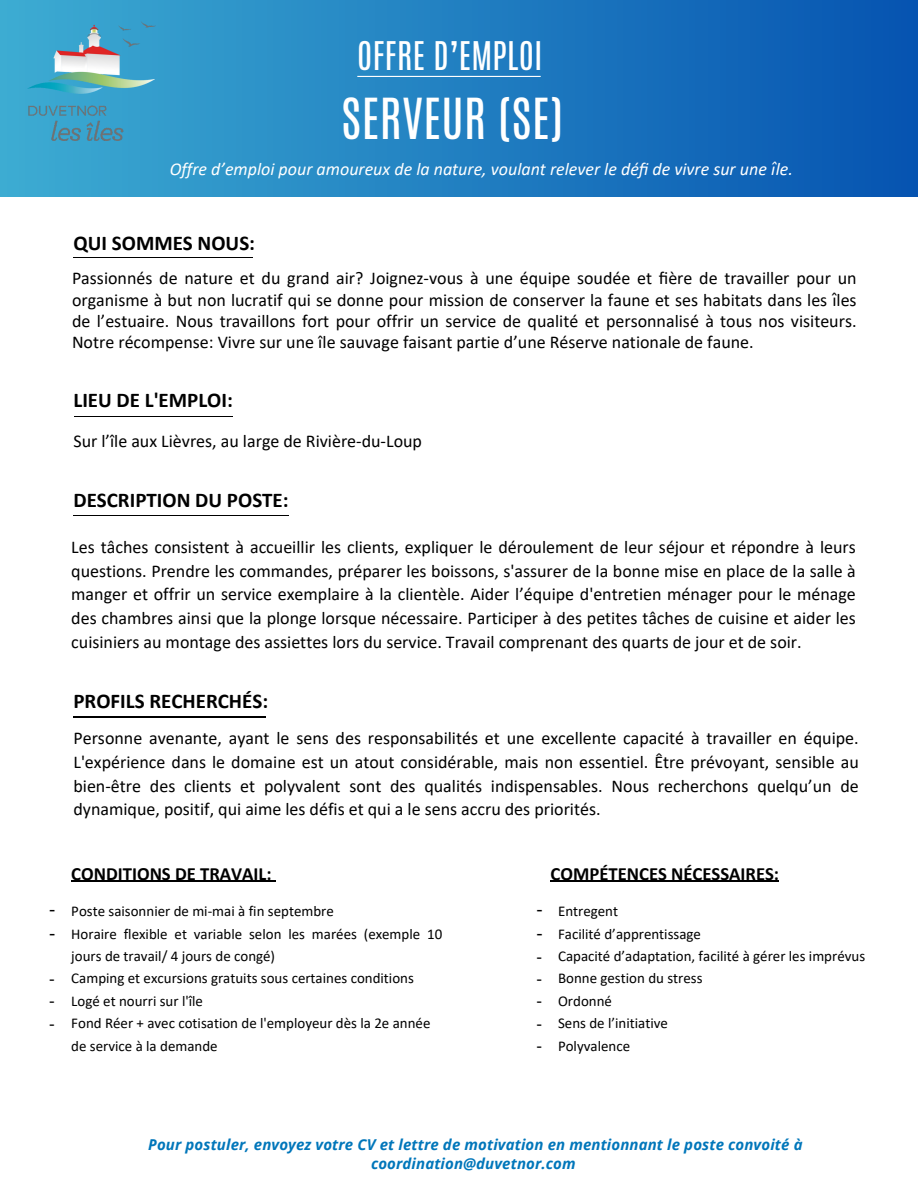
<style>
.page{position:relative;width:918px;height:1188px;background:#fff}
.page>*{position:absolute;margin:0;border:0;box-sizing:border-box;transform-origin:0 0}
.t1{font:47.25px "Antonio";letter-spacing:.005em;color:#fff}
.t2{font:33px "Antonio";letter-spacing:.005em;color:#fff}
.t3{font:700 21px "Calibri";color:#000}
.t4{font:19.35px/23.9px "Open Sans";color:#000}
.t5{font:700 18.75px "Calibri";color:#000}
.t6{font:18px/23.7px "Calibri";color:#000}
.t7{font:italic 18px "Calibri";color:#fff}
.t8{font:17.55px/22.4px "Open Sans";color:#000;text-align:justify}
.t9{font:15px/22.4px "Calibri";color:#000}
.t10{font:italic 700 15px/19.2px "Open Sans";letter-spacing:.01em;color:#0076ba;text-align:center}
</style>
<div class="page">
<div style="left:0;top:0;width:918px;height:196px;background:linear-gradient(to right,#3dacd2,#0653b1)"></div>
<img style="left:28px;top:21px;width:128px;height:119px">
<hr style="left:74px;top:417px;width:159px;height:1px;background:#000">
<hr style="left:73px;top:257px;width:180px;height:1px;background:#000">
<hr style="left:73px;top:515px;width:216px;height:1px;background:#000">
<hr style="left:357px;top:76px;width:184px;height:1px;background:#fff">
<hr style="left:71px;top:881px;width:201px;height:1px;background:#000">
<hr style="left:551px;top:881px;width:228px;height:1px;background:#000">
<hr style="left:73px;top:716px;width:193px;height:1px;background:#000">
<p class="t2" style="left:357px;top:32px;width:187px">OFFRE D’EMPLOI</p>
<p class="t1" style="left:341px;top:85px;width:223px">SERVEUR (SE)</p>
<p class="t7" style="left:777px;top:161px;width:5px">ı̂</p>
<p class="t7" style="left:170px;top:161px;width:625px">Offre d’emploi pour amoureux de la nature, voulant relever le défi de vivre sur une ı̂ le.</p>
<p class="t3" style="left:73px;top:235px;width:183px">QUI SOMMES NOUS:</p>
<p class="t6" style="left:72px;top:269px;width:786px;line-height:21.3px">Passionnés de nature et du grand air? Joignez-vous à une équipe soudée et fière de travailler pour un organisme à but non lucratif qui se donne pour mission de conserver la faune et ses habitats dans les ı̂ les</p>
<p class="t6" style="left:72px;top:290px;width:786px;line-height:21.5px;text-indent:767px">ı̂ de l’estuaire. Nous travaillons fort pour offrir un service de qualité et personnalisé à tous nos visiteurs.<br>Notre récompense: Vivre sur une ı̂ le sauvage faisant partie d’une Réserve nationale de faune.</p>
<p class="t6" style="left:325px;top:332px;width:4px">ı̂</p>
<p class="t3" style="left:73px;top:391px;width:161px">LIEU DE L'EMPLOI:</p>
<p class="t6" style="left:73px;top:430px;width:350px">Sur l’île aux Lièvres, au large de Rivière-du-Loup</p>
<p class="t3" style="left:73px;top:491px;width:217px">DESCRIPTION DU POSTE:</p>
<p class="t6" style="left:71px;top:537px;width:786px;text-align:justify">Les tâches consistent à accueillir les clients, expliquer le déroulement de leur séjour et répondre à leurs questions. Prendre les commandes, préparer les boissons, s'assurer de la bonne mise en place de la salle à manger et offrir un service exemplaire à la clientèle. Aider l’équipe d'entretien ménager pour le ménage des chambres ainsi que la plonge lorsque nécessaire. Participer à des petites tâches de cuisine et aider les cuisiniers au montage des assiettes lors du service. Travail comprenant des quarts de jour et de soir.</p>
<p class="t3" style="left:73px;top:693px;width:196px">PROFILS RECHERCHÉS:</p>
<p class="t6" style="left:73px;top:728px;width:787px;text-align:justify">Personne avenante, ayant le sens des responsabilités et une excellente capacité à travailler en équipe.<br>L'expérience dans le domaine est un atout considérable, mais non essentiel. Être prévoyant, sensible au bien-être des clients et polyvalent sont des qualités indispensables. Nous recherchons quelqu’un de dynamique, positif, qui aime les défis et qui a le sens accru des priorités.</p>
<p class="t4" style="left:49px;top:897px;width:8px">- -</p>
<p class="t8" style="left:49px;top:967px;width:7px">- - -</p>
<p class="t5" style="left:71px;top:865px;width:202px">CONDITIONS DE TRAVAIL:</p>
<p class="t9" style="left:71px;top:901px;width:264px">Poste saisonnier de mi-mai à fin septembre</p>
<p class="t9" style="left:71px;top:924px;width:372px">Horaire flexible et variable selon les marées (exemple 10 jours de travail/ 4 jours de congé)</p>
<p class="t9" style="left:71px;top:968px;width:344px">Camping et excursions gratuits sous certaines conditions</p>
<p class="t9" style="left:71px;top:991px;width:133px">Logé et nourri sur l'île</p>
<p class="t9" style="left:71px;top:1013px;width:361px">Fond Réer + avec cotisation de l'employeur dès la 2e année de service à la demande</p>
<p class="t4" style="left:536px;top:897px;width:8px">- -</p>
<p class="t8" style="left:536px;top:945px;width:7px">- - -</p>
<p class="t8" style="left:536px;top:1012px;width:7px">-</p>
<p class="t8" style="left:536px;top:1034px;width:7px">-</p>
<p class="t5" style="left:551px;top:865px;width:230px">COMPÉTENCES NÉCESSAIRES:</p>
<p class="t9" style="left:558px;top:901px;width:62px">Entregent</p>
<p class="t9" style="left:558px;top:924px;width:144px">Facilité d’apprentissage</p>
<p class="t9" style="left:558px;top:946px;width:309px">Capacité d’adaptation, facilité à gérer les imprévus</p>
<p class="t9" style="left:558px;top:968px;width:146px">Bonne gestion du stress</p>
<p class="t9" style="left:558px;top:991px;width:55px">Ordonné</p>
<p class="t9" style="left:558px;top:1013px;width:111px">Sens de l’initiative</p>
<p class="t9" style="left:558px;top:1036px;width:74px">Polyvalence</p>
<p class="t10" style="left:148px;top:1135px;width:656px">Pour postuler, envoyez votre CV et lettre de motivation en mentionnant le poste convoité à coordination@duvetnor.com</p>
</div>
